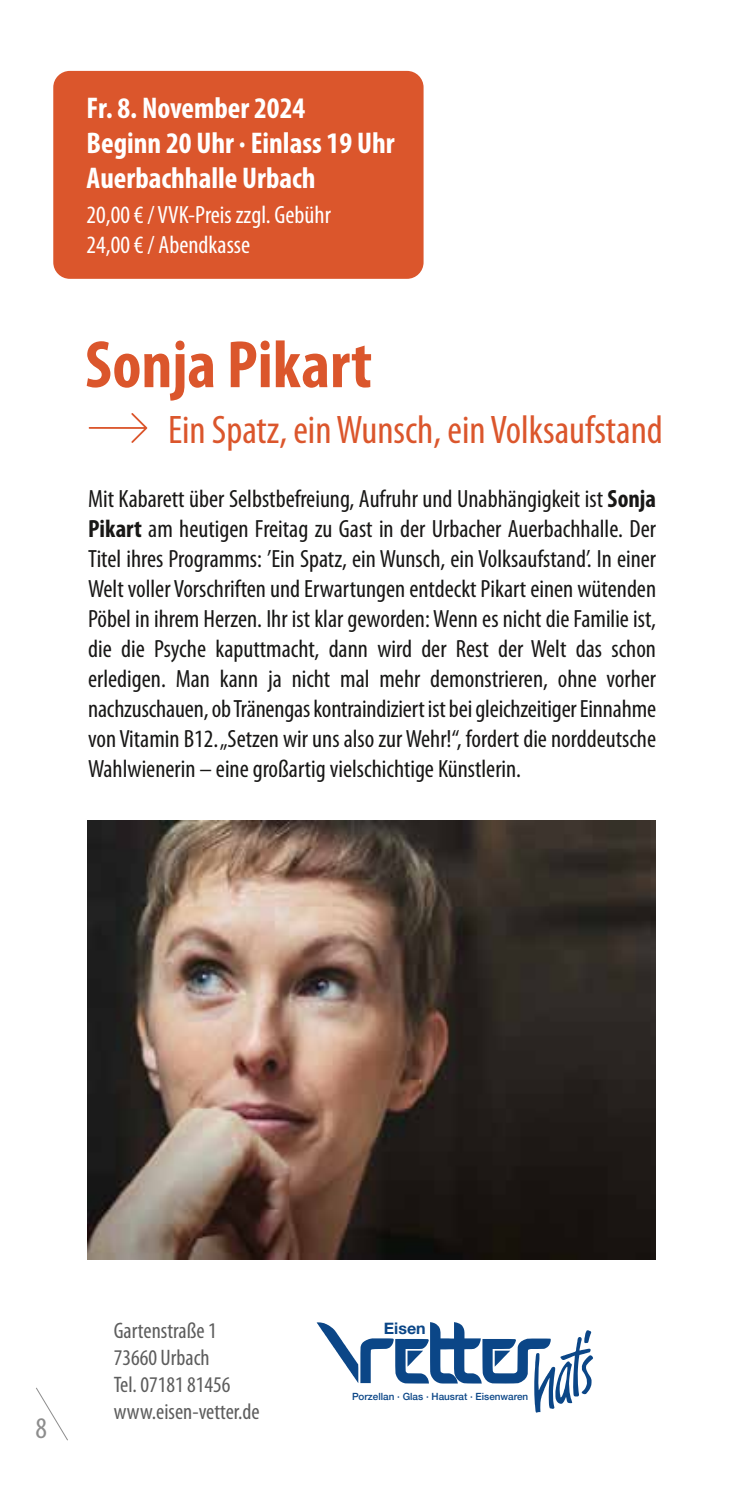
<style>
.page{position:relative;width:745px;height:1489px;background:#fff}
.page>*{position:absolute;margin:0;border:0;box-sizing:border-box;transform-origin:0 0}
.t1{font:700 condensed 67.5px "Myriad Pro";color:#db562c}
.t2{font:condensed 40px "Myriad Pro";color:#db562c}
.t3{font:700 condensed 30px/35px "Myriad Pro";color:#fff}
.t4{font:condensed 30px "Myriad Pro";color:#8d8d8d}
.t5{font:condensed 25px/30px "Myriad Pro";color:#181716;text-align:justify}
.t6{font:condensed 25px/30px "Myriad Pro";color:#fff}
.t7{font:condensed 22.5px/27px "Myriad Pro";color:#5d5d5d}
.t8{font:700 16px "Helvetica Neue";color:#0b4687}
.t9{font:500 10px "Helvetica Neue";color:#0b4687}
.s1{font-weight:700}
</style>
<div class="page">
<svg style="left:36px;top:1387px;width:32px;height:53px"></svg>
<img style="left:88px;top:820px;width:567px;height:439px">
<div style="left:53px;top:71px;width:370px;height:208px;background:#db562c;border-radius:17px"></div>
<svg style="left:89px;top:413px;width:58px;height:30px"></svg>
<svg style="left:316px;top:1322px;width:276px;height:90px"></svg>
<p class="t3" style="left:87px;top:91px;width:309px">Fr. 8. November 2024<br>Beginn 20 Uhr · Einlass 19 Uhr<br>Auerbachhalle Urbach</p>
<p class="t6" style="left:87px;top:200px;width:246px">20,00 € / VVK-Preis zzgl. Gebühr<br>24,00 € / Abendkasse</p>
<h1 class="t1" style="left:85px;top:327px;width:288px">Sonja Pikart</h1>
<h2 class="t2" style="left:168px;top:408px;width:496px">Ein Spatz, ein Wunsch, ein Volksaufstand</h2>
<p class="t5" style="left:88px;top:484px;width:569px">Mit Kabarett über Selbstbefreiung, Aufruhr und Unabhängigkeit ist <span class="s1">Sonja Pikart</span> am heutigen Freitag zu Gast in der Urbacher Auerbachhalle. Der Titel ihres Programms: ’Ein Spatz, ein Wunsch, ein Volksaufstand’. In einer Welt voller Vorschriften und Erwartungen entdeckt Pikart einen wütenden Pöbel in ihrem Herzen. Ihr ist klar geworden: Wenn es nicht die Familie ist, die die Psyche kaputtmacht, dann wird der Rest der Welt das schon erledigen. Man kann ja nicht mal mehr demonstrieren, ohne vorher nachzuschauen, ob Tränengas kontraindiziert ist bei gleichzeitiger Einnahme von Vitamin B12. „Setzen wir uns also zur Wehr!“, fordert die norddeutsche Wahlwienerin – eine großartig vielschichtige Künstlerin.</p>
<p class="t4" style="left:35px;top:1411px;width:13px">8</p>
<p class="t7" style="left:114px;top:1317px;width:147px">Gartenstraße 1<br>73660 Urbach<br>Tel. 07181 81456 www.eisen-vetter.de</p>
<p class="t8" style="left:383px;top:1315px;width:43px">Eisen</p>
<p class="t9" style="left:352px;top:1388px;width:178px">Porzellan · Glas · Hausrat · Eisenwaren</p>
</div>
